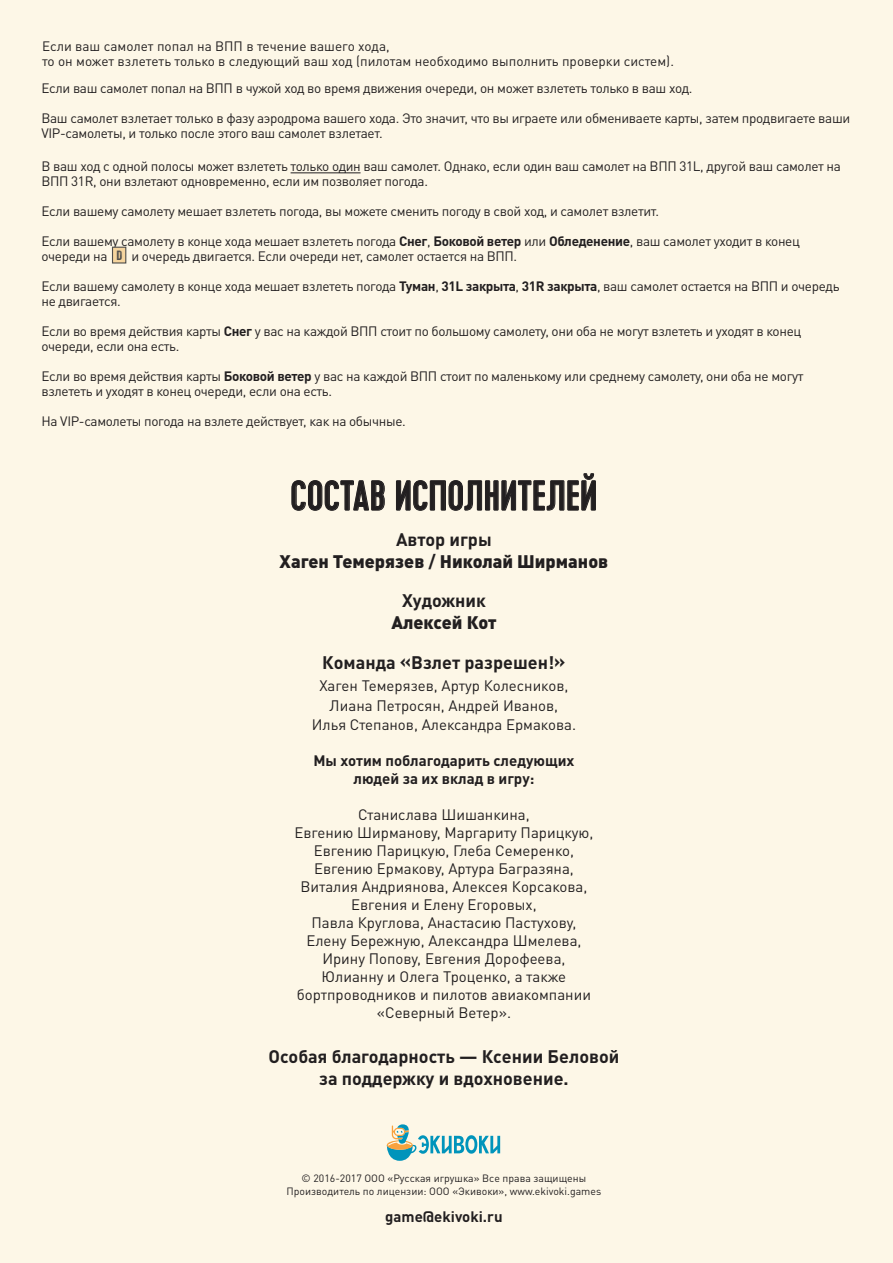
<style>
.page{position:relative;width:893px;height:1263px;background:#fdf5e2}
.page>*{position:absolute;margin:0;border:0;box-sizing:border-box;transform-origin:0 0}
.t1{font:500 42px "Cervo";letter-spacing:-.005em;color:#221f20}
.t2{font:700 18px/21.6px "DIN Pro";color:#221f20;text-align:center}
.t3{font:900 18px/21.6px "DIN Pro";color:#221f20;text-align:center}
.t4{font:15px/18px "DIN Pro";color:#221f20;text-align:center}
.t5{font:700 15px/18px "DIN Pro";color:#221f20;text-align:center}
.t6{font:13.5px/15px "DIN Pro";letter-spacing:-.025em;color:#221f20}
.t7{font:13.5px/15px "DIN Pro";color:#221f20}
.t8{font:13.05px "Veneer";color:#4e4d4b}
.t9{font:10.5px/12.6px "DIN Pro";color:#221f20;text-align:center}
.s1{font-weight:700}
</style>
<div class="page">
<hr style="left:291px;top:172px;width:70px;height:1px;background:#221f20">
<div style="left:112px;top:247px;width:14px;height:17px;background:#f6d59e;border:1px solid #4e4d4b"></div>
<svg style="left:292px;top:480px;width:93px;height:31px"></svg>
<svg style="left:396px;top:473px;width:200px;height:38px"></svg>
<svg style="left:387px;top:1124px;width:113px;height:37px"></svg>
<p class="t7" style="left:42px;top:38px;width:633px">Если ваш самолет попал на ВПП в течение вашего хода,<br>то он может взлететь только в следующий ваш ход (пилотам необходимо выполнить проверки систем).</p>
<p class="t6" style="left:41px;top:81px;width:653px">Если ваш самолет попал на ВПП в чужой ход во время движения очереди, он может взлететь только в ваш ход.</p>
<p class="t6" style="left:41px;top:111px;width:810px">Ваш самолет взлетает только в фазу аэродрома вашего хода. Это значит, что вы играете или обмениваете карты, затем продвигаете ваши<br>VIP-самолеты, и только после этого ваш самолет взлетает.</p>
<p class="t6" style="left:41px;top:158px;width:801px">В ваш ход с одной полосы может взлететь только один ваш самолет. Однако, если один ваш самолет на ВПП 31L, другой ваш самолет на<br>ВПП 31R, они взлетают одновременно, если им позволяет погода.</p>
<p class="t6" style="left:41px;top:203px;width:619px">Если вашему самолету мешает взлететь погода, вы можете сменить погоду в свой ход, и самолет взлетит.</p>
<p class="t6" style="left:41px;top:233px;width:760px">Если вашему самолету в конце хода мешает взлететь погода <span class="s1">Снег</span>, <span class="s1">Боковой ветер</span> или <span class="s1">Обледенение</span>, ваш самолет уходит в конец очереди на</p>
<p class="t8" style="left:116px;top:247px;width:7px">D</p>
<p class="t6" style="left:131px;top:248px;width:387px">и очередь двигается. Если очереди нет, самолет остается на ВПП.</p>
<p class="t6" style="left:41px;top:278px;width:800px">Если вашему самолету в конце хода мешает взлететь погода <span class="s1">Туман</span>, <span class="s1">31L закрыта</span>, <span class="s1">31R закрыта</span>, ваш самолет остается на ВПП и очередь не двигается.</p>
<p class="t6" style="left:41px;top:323px;width:761px">Если во время действия карты <span class="s1">Снег</span> у вас на каждой ВПП стоит по большому самолету, они оба не могут взлететь и уходят в конец очереди, если она есть.</p>
<p class="t6" style="left:41px;top:368px;width:763px">Если во время действия карты <span class="s1">Боковой ветер</span> у вас на каждой ВПП стоит по маленькому или среднему самолету, они оба не могут взлететь и уходят в конец очереди, если она есть.</p>
<p class="t6" style="left:41px;top:413px;width:366px">На VIP-самолеты погода на взлете действует, как на обычные.</p>
<h1 class="t1" style="left:290px;top:471px;width:309px">СОСТАВ ИСПОЛНИТЕЛЕЙ</h1>
<h2 class="t3" style="left:280px;top:528px;width:330px"><span class="s1">Автор игры<br></span>Хаген Темерязев <span class="s1">/</span> Николай Ширманов</h2>
<h2 class="t2" style="left:402px;top:589px;width:85px">Художник</h2>
<h2 class="t3" style="left:391px;top:611px;width:107px">Алексей Кот</h2>
<h2 class="t2" style="left:322px;top:651px;width:245px">Команда «Взлет разрешен!»</h2>
<p class="t4" style="left:312px;top:676px;width:266px;line-height:19.5px">Хаген Темерязев, Артур Колесников,<br>Лиана Петросян, Андрей Иванов,<br>Илья Степанов, Александра Ермакова.</p>
<p class="t5" style="left:313px;top:751px;width:263px">Мы хотим поблагодарить следующих людей за их вклад в игру:</p>
<p class="t4" style="left:294px;top:805px;width:301px">Станислава Шишанкина,<br>Евгению Ширманову, Маргариту Парицкую, Евгению Парицкую, Глеба Семеренко, Евгению Ермакову, Артура Багразяна, Виталия Андриянова, Алексея Корсакова, Евгения и Елену Егоровых,<br>Павла Круглова, Анастасию Пастухову, Елену Бережную, Александра Шмелева, Ирину Попову, Евгения Дорофеева, Юлианну и Олега Троценко, а также бортпроводников и пилотов авиакомпании «Северный Ветер».</p>
<h2 class="t2" style="left:268px;top:1045px;width:353px">Особая благодарность — Ксении Беловой за поддержку и вдохновение.</h2>
<p class="t9" style="left:287px;top:1172px;width:316px">© 2016-2017 ООО «Русская игрушка» Все права защищены<br>Производитель по лицензии: ООО «Экивоки», www.ekivoki.games</p>
<p class="t5" style="left:385px;top:1206px;width:119px">game@ekivoki.ru</p>
</div>
